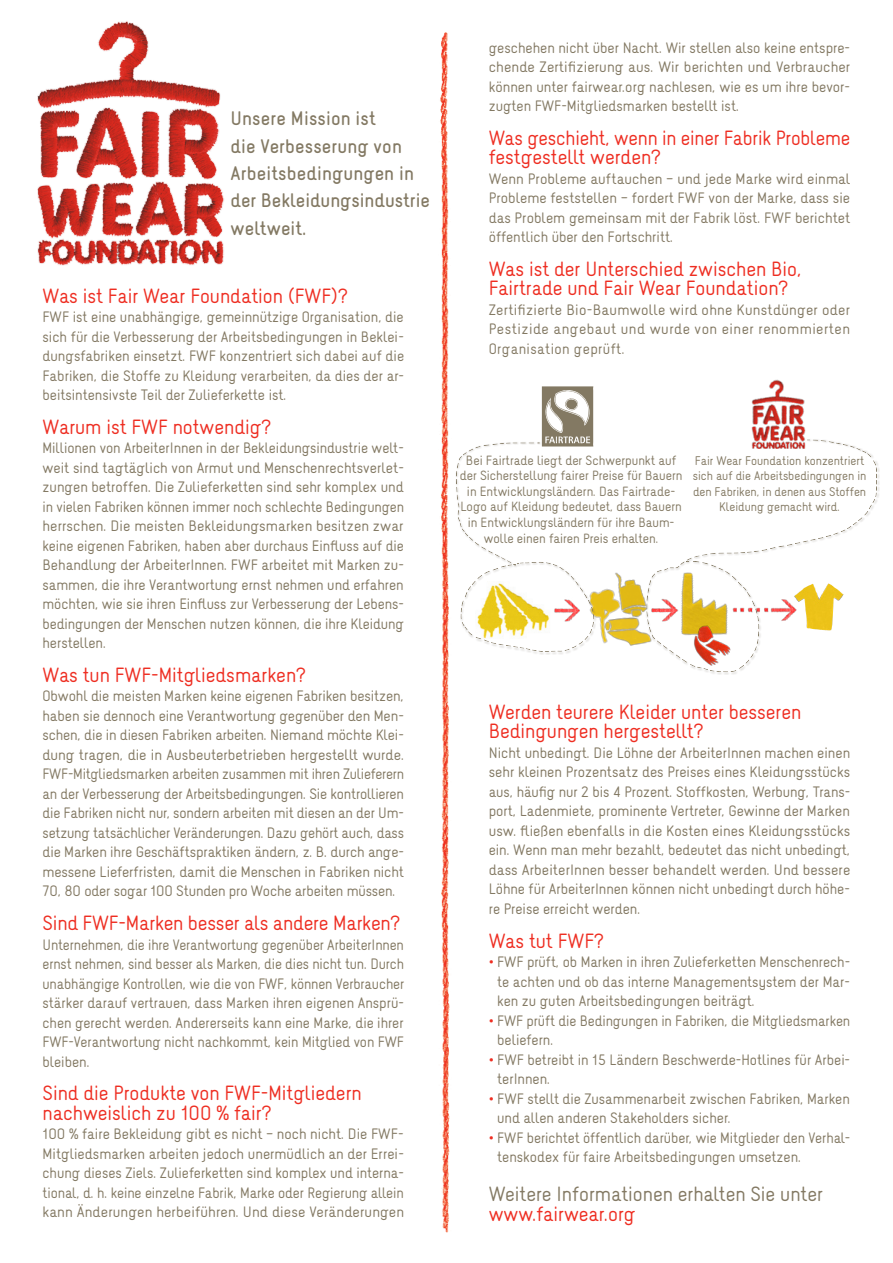
<style>
.page{position:relative;width:893px;height:1263px;background:#fff}
.page>*{position:absolute;margin:0;border:0;box-sizing:border-box;transform-origin:0 0}
.plat{font:18px/19.5px "Naiv Normal Text";color:#ee2e22}
.plat-2{font:18px "Naiv Normal Text";color:#837963}
.lead-plat{font:17.1px/27.5px "Naiv Bold Text";letter-spacing:.01em;color:#837963}
.plat-3{font:13.2px/19.5px "Naiv Normal Text";color:#837963;text-align:justify}
.plat-bulletlijst{font:13.2px/19.5px "Naiv Normal Text";color:#837963}
.plat-4{font:11.7px/15.6px "Naiv Normal Text";color:#837963;text-align:center}
.plat-5{font:10.95px/15.6px "Naiv Normal Text";color:#837963;text-align:center}
.s1{color:#ee2e22}
</style>
<div class="page">
<img style="left:440px;top:32px;width:10px;height:1201px">
<img style="left:37px;top:21px;width:187px;height:245px">
<img style="left:627px;top:623px;width:18px;height:23px">
<img style="left:615px;top:572px;width:30px;height:51px">
<img style="left:596px;top:578px;width:31px;height:66px">
<img style="left:751px;top:379px;width:55px;height:58px">
<svg style="left:541px;top:386px;width:53px;height:54px"></svg>
<div style="left:456px;top:440px;width:140px;height:211px;background:#fff;opacity:.75"></div>
<div style="left:456px;top:443px;width:139px;height:210px;background:#251a05;opacity:.75"></div>
<div style="left:645px;top:439px;width:231px;height:234px;background:#251a05;opacity:.75"></div>
<p class="lead-plat" style="left:230px;top:106px;width:201px">Unsere Mission ist<br>die Verbesserung von<br>Arbeitsbedingungen in der Bekleidungsindustrie weltweit.</p>
<p class="plat" style="left:43px;top:288px;width:307px">Was ist Fair Wear Foundation (FWF)?</p>
<p class="plat-3" style="left:43px;top:309px;width:363px">FWF ist eine unabhängige, gemeinnützige Organisation, die sich für die Verbesserung der Arbeitsbedingungen in Beklei&shy;dungsfabriken einsetzt. FWF konzentriert sich dabei auf die Fabriken, die Stoffe zu Kleidung verarbeiten, da dies der ar&shy;beitsintensivste Teil der Zulieferkette ist.</p>
<p class="plat" style="left:43px;top:419px;width:230px">Warum ist FWF notwendig?</p>
<p class="plat-3" style="left:43px;top:440px;width:363px">Millionen von ArbeiterInnen in der Bekleidungsindustrie welt&shy;weit sind tagtäglich von Armut und Menschenrechtsverlet&shy;zungen betroffen. Die Zulieferketten sind sehr komplex und in vielen Fabriken können immer noch schlechte Bedingungen herrschen. Die meisten Bekleidungsmarken besitzen zwar keine eigenen Fabriken, haben aber durchaus Einfluss auf die Behandlung der ArbeiterInnen. FWF arbeitet mit Marken zu&shy;sammen, die ihre Verantwortung ernst nehmen und erfahren möchten, wie sie ihren Einfluss zur Verbesserung der Lebens&shy;bedingungen der Menschen nutzen können, die ihre Kleidung herstellen.</p>
<p class="plat" style="left:43px;top:667px;width:265px">Was tun FWF-Mitgliedsmarken?</p>
<p class="plat-3" style="left:43px;top:688px;width:363px">Obwohl die meisten Marken keine eigenen Fabriken besitzen, haben sie dennoch eine Verantwortung gegenüber den Men&shy;schen, die in diesen Fabriken arbeiten. Niemand möchte Klei&shy;dung tragen, die in Ausbeuterbetrieben hergestellt wurde.<br>FWF-Mitgliedsmarken arbeiten zusammen mit ihren Zulieferern an der Verbesserung der Arbeitsbedingungen. Sie kontrollieren die Fabriken nicht nur, sondern arbeiten mit diesen an der Um&shy;setzung tatsächlicher Veränderungen. Dazu gehört auch, dass die Marken ihre Geschäftspraktiken ändern, z. B. durch ange&shy;messene Lieferfristen, damit die Menschen in Fabriken nicht 70, 80 oder sogar 100 Stunden pro Woche arbeiten müssen.</p>
<p class="plat" style="left:43px;top:915px;width:360px">Sind FWF-Marken besser als andere Marken?</p>
<p class="plat-3" style="left:43px;top:936px;width:363px">Unternehmen, die ihre Verantwortung gegenüber ArbeiterInnen ernst nehmen, sind besser als Marken, die dies nicht tun. Durch unabhängige Kontrollen, wie die von FWF, können Verbraucher stärker darauf vertrauen, dass Marken ihren eigenen Ansprü&shy;chen gerecht werden. Andererseits kann eine Marke, die ihrer FWF-Verantwortung nicht nachkommt, kein Mitglied von FWF bleiben.</p>
<p class="plat" style="left:43px;top:1085px;width:321px">Sind die Produkte von FWF-Mitgliedern</p>
<p class="plat" style="left:43px;top:1105px;width:231px">nachweislich zu 100 % fair?</p>
<p class="plat-3" style="left:43px;top:1126px;width:363px">100 % faire Bekleidung gibt es nicht – noch nicht. Die FWF-Mitgliedsmarken arbeiten jedoch unermüdlich an der Errei&shy;chung dieses Ziels. Zulieferketten sind komplex und interna&shy;tional, d. h. keine einzelne Fabrik, Marke oder Regierung allein kann Änderungen herbeiführen. Und diese Veränderungen</p>
<p class="plat-3" style="left:489px;top:39px;width:363px">geschehen nicht über Nacht. Wir stellen also keine entspre&shy;chende Zertifizierung aus. Wir berichten und Verbraucher können unter fairwear.org nachlesen, wie es um ihre bevor&shy;zugten FWF-Mitgliedsmarken bestellt ist.</p>
<p class="plat" style="left:489px;top:130px;width:363px">Was geschieht, wenn in einer Fabrik Probleme festgestellt werden?</p>
<p class="plat-3" style="left:489px;top:170px;width:363px">Wenn Probleme auftauchen – und jede Marke wird einmal Probleme feststellen – fordert FWF von der Marke, dass sie das Problem gemeinsam mit der Fabrik löst. FWF berichtet öffentlich über den Fortschritt.</p>
<p class="plat" style="left:489px;top:261px;width:314px">Was ist der Unterschied zwischen Bio,</p>
<p class="plat" style="left:489px;top:280px;width:301px">Fairtrade und Fair Wear Foundation?</p>
<p class="plat-3" style="left:489px;top:301px;width:363px">Zertifizierte Bio-Baumwolle wird ohne Kunstdünger oder Pestizide angebaut und wurde von einer renommierten Organisation geprüft.</p>
<p class="plat-4" style="left:460px;top:453px;width:224px">Bei Fairtrade liegt der Schwerpunkt auf der Sicherstellung fairer Preise für Bauern in Entwicklungsländern. Das Fairtrade-Logo auf Kleidung bedeutet, dass Bauern in Entwicklungsländern für ihre Baum&shy;wolle einen fairen Preis erhalten.</p>
<p class="plat-5" style="left:693px;top:454px;width:175px">Fair Wear Foundation konzentriert sich auf die Arbeitsbedingungen in den Fabriken, in denen aus Stoffen<br>Kleidung gemacht wird.</p>
<p class="plat" style="left:489px;top:704px;width:314px">Werden teurere Kleider unter besseren</p>
<p class="plat" style="left:489px;top:724px;width:217px">Bedingungen hergestellt?</p>
<p class="plat-3" style="left:489px;top:744px;width:363px">Nicht unbedingt. Die Löhne der ArbeiterInnen machen einen sehr kleinen Prozentsatz des Preises eines Kleidungsstücks aus, häufig nur 2 bis 4 Prozent. Stoffkosten, Werbung, Trans&shy;port, Ladenmiete, prominente Vertreter, Gewinne der Marken usw. fließen ebenfalls in die Kosten eines Kleidungsstücks ein. Wenn man mehr bezahlt, bedeutet das nicht unbedingt, dass ArbeiterInnen besser behandelt werden. Und bessere Löhne für ArbeiterInnen können nicht unbedingt durch höhe&shy;re Preise erreicht werden.</p>
<p class="plat" style="left:489px;top:933px;width:117px">Was tut FWF?</p>
<p class="plat-bulletlijst" style="left:497px;top:953px;width:354px;text-align:justify;text-indent:-9px"><span class="s1">•</span> FWF prüft, ob Marken in ihren Zulieferketten Menschenrech&shy;te achten und ob das interne Managementsystem der Mar&shy;ken zu guten Arbeitsbedingungen beiträgt.</p>
<p class="plat-bulletlijst" style="left:497px;top:1012px;width:354px;text-indent:-9px"><span class="s1">•</span> FWF prüft die Bedingungen in Fabriken, die Mitgliedsmarken beliefern.</p>
<p class="plat-bulletlijst" style="left:497px;top:1051px;width:354px;text-indent:-9px"><span class="s1">•</span> FWF betreibt in 15 Ländern Beschwerde-Hotlines für Arbei&shy;terInnen.</p>
<p class="plat-bulletlijst" style="left:497px;top:1090px;width:354px;text-indent:-9px"><span class="s1">•</span> FWF stellt die Zusammenarbeit zwischen Fabriken, Marken und allen anderen Stakeholders sicher.</p>
<p class="plat-bulletlijst" style="left:497px;top:1129px;width:354px;text-indent:-9px"><span class="s1">•</span> FWF berichtet öffentlich darüber, wie Mitglieder den Verhal&shy;tenskodex für faire Arbeitsbedingungen umsetzen.</p>
<p class="plat-2" style="left:489px;top:1186px;width:336px">Weitere Informationen erhalten Sie unter</p>
<p class="plat" style="left:489px;top:1206px;width:148px">www.fairwear.org</p>
</div>
